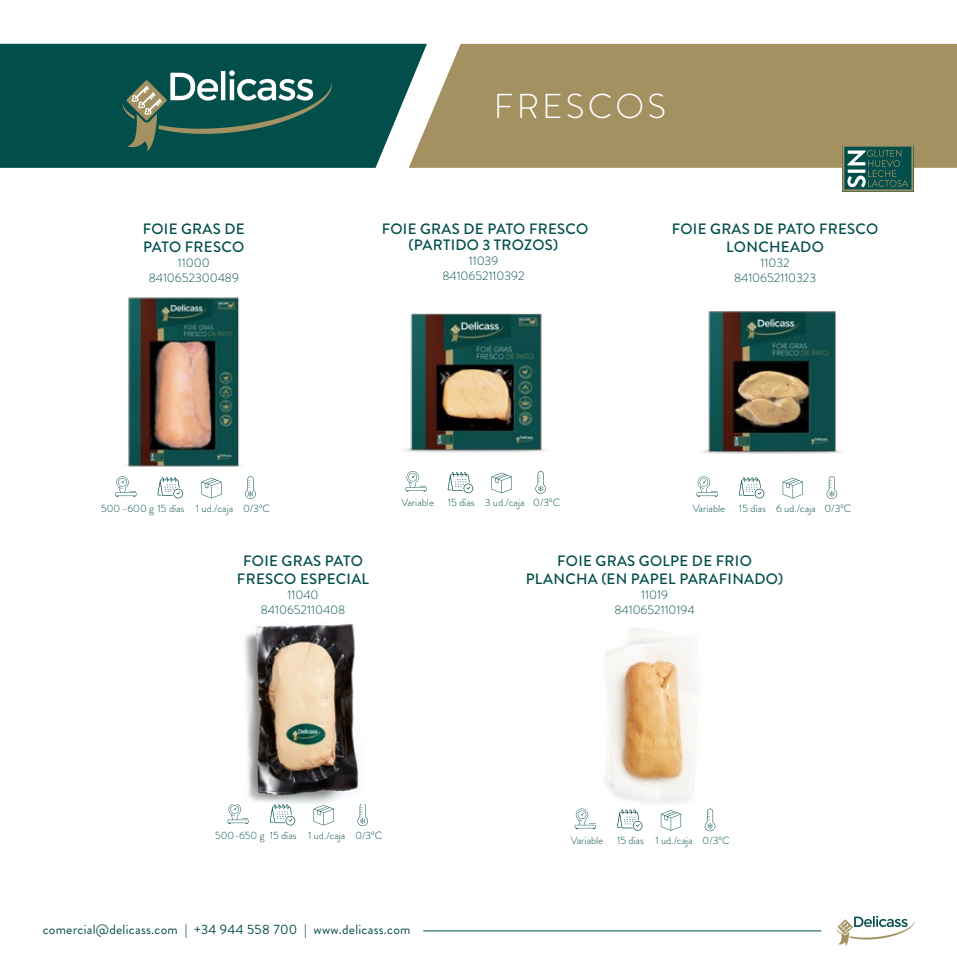
<style>
.page{position:relative;width:957px;height:957px;background:#fff}
.page>*{position:absolute;margin:0;border:0;box-sizing:border-box;transform-origin:0 0}
.t1{font:300 34.5px "Brandon Grotesque";letter-spacing:.09em;color:#fff}
.t2{font:500 15px/18px "Brandon Grotesque";letter-spacing:.02em;color:#024e4b;text-align:center}
.t3{font:13.5px "Brandon Grotesque";letter-spacing:.02em;color:#024e4b}
.t4{font:300 12.3px/15px "Brandon Grotesque";color:#024e4b;text-align:center}
.t5{font:300 10.5px "Brandon Grotesque";color:#024e4b}
</style>
<div class="page">
<svg style="left:696px;top:476px;width:22px;height:21px"></svg>
<svg style="left:739px;top:477px;width:25px;height:21px"></svg>
<svg style="left:782px;top:478px;width:21px;height:20px"></svg>
<svg style="left:826px;top:476px;width:11px;height:23px"></svg>
<svg style="left:405px;top:471px;width:22px;height:20px"></svg>
<svg style="left:448px;top:472px;width:25px;height:21px"></svg>
<svg style="left:491px;top:472px;width:21px;height:21px"></svg>
<svg style="left:535px;top:471px;width:11px;height:23px"></svg>
<svg style="left:227px;top:804px;width:22px;height:20px"></svg>
<svg style="left:270px;top:804px;width:25px;height:21px"></svg>
<svg style="left:313px;top:805px;width:21px;height:20px"></svg>
<svg style="left:357px;top:804px;width:11px;height:22px"></svg>
<img style="left:701px;top:311px;width:140px;height:143px">
<img style="left:404px;top:313px;width:143px;height:140px">
<svg style="left:575px;top:808px;width:21px;height:21px"></svg>
<svg style="left:617px;top:809px;width:25px;height:21px"></svg>
<svg style="left:661px;top:810px;width:20px;height:20px"></svg>
<svg style="left:705px;top:808px;width:10px;height:23px"></svg>
<img style="left:605px;top:628px;width:92px;height:176px">
<svg style="left:115px;top:476px;width:21px;height:21px"></svg>
<svg style="left:157px;top:477px;width:26px;height:21px"></svg>
<svg style="left:201px;top:478px;width:20px;height:20px"></svg>
<svg style="left:245px;top:476px;width:11px;height:23px"></svg>
<img style="left:125px;top:297px;width:116px;height:170px">
<img style="left:245px;top:623px;width:114px;height:180px">
<div style="left:0;top:44px;width:409px;height:124px;background:#024e4b"></div>
<svg style="left:122px;top:70px;width:210px;height:81px"></svg>
<div style="left:409px;top:44px;width:548px;height:124px;background:#a39161"></div>
<hr style="left:423px;top:930px;width:398px;height:1px;background:#024e4b">
<svg style="left:836px;top:915px;width:78px;height:31px"></svg>
<svg style="left:842px;top:145px;width:71px;height:46px"></svg>
<p class="t2" style="left:143px;top:220px;width:104px;text-align:left">FOIE GRAS DE<br>PATO FRESCO</p>
<p class="t4" style="left:149px;top:255px;width:92px">11000<br>8410652300489</p>
<h1 class="t1" style="left:494px;top:83px;width:174px">FRESCOS</h1>
<p class="t2" style="left:382px;top:221px;width:208px;line-height:16.5px">FOIE GRAS DE PATO FRESCO (PARTIDO 3 TROZOS)</p>
<p class="t4" style="left:442px;top:254px;width:84px">11039<br>8410652110392</p>
<p class="t2" style="left:672px;top:220px;width:208px">FOIE GRAS DE PATO FRESCO<br>LONCHEADO</p>
<p class="t4" style="left:734px;top:255px;width:84px">11032<br>8410652110323</p>
<p class="t5" style="left:101px;top:501px;width:170px">500 -600 g 15 días 1 ud./caja 0/3ºC</p>
<p class="t2" style="left:237px;top:552px;width:134px">FOIE GRAS PATO<br>FRESCO ESPECIAL</p>
<p class="t4" style="left:261px;top:587px;width:86px">11040<br>8410652110408</p>
<p class="t5" style="left:401px;top:496px;width:34px">Variable</p>
<p class="t5" style="left:448px;top:496px;width:114px">15 días 3 ud./caja 0/3ºC</p>
<p class="t5" style="left:693px;top:501px;width:34px">Variable</p>
<p class="t5" style="left:739px;top:501px;width:114px">15 días 6 ud./caja 0/3ºC</p>
<p class="t2" style="left:526px;top:552px;width:259px">FOIE GRAS GOLPE DE FRIO<br>PLANCHA (EN PAPEL PARAFINADO)</p>
<p class="t4" style="left:614px;top:587px;width:82px">11019<br>8410652110194</p>
<p class="t5" style="left:215px;top:828px;width:169px">500-650 g 15 días 1 ud./caja 0/3ºC</p>
<p class="t3" style="left:43px;top:920px;width:369px">comercial@delicass.com | +34 944 558 700 | www.delicass.com</p>
<p class="t5" style="left:571px;top:833px;width:34px">Variable</p>
<p class="t5" style="left:617px;top:833px;width:114px">15 días 1 ud./caja 0/3ºC</p>
</div>
